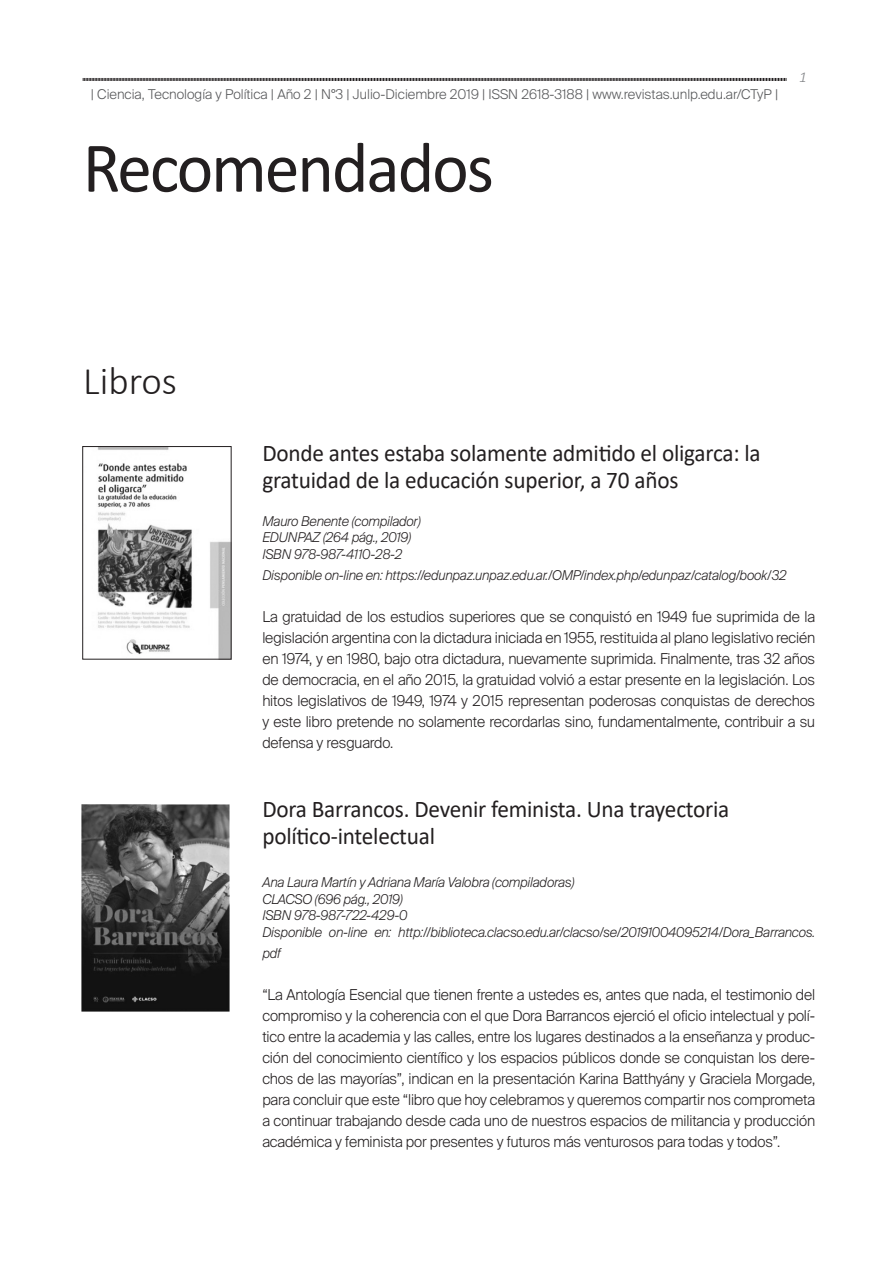
<style>
.page{position:relative;width:893px;height:1263px;background:#fff}
.page>*{position:absolute;margin:0;border:0;box-sizing:border-box;transform-origin:0 0}
.t1{font:71.85px "Calibri";letter-spacing:-.03em;color:#231f20}
.t2{font:300 39.15px "Calibri";color:#231f20}
.t3{font:24px "Calibri";letter-spacing:-.01em;color:#231f20}
.t4{font:300 15px/21px "Suisse Intl";letter-spacing:-.01em;color:#231f20;text-align:justify}
.t5{font:italic 300 15px "Calibri";color:#808285}
.t6{font:italic 300 13.5px/21px "Suisse Intl";letter-spacing:-.01em;color:#231f20}
.t7{font:300 13.5px "Suisse Intl";color:#57585a}
</style>
<div class="page">
<img style="left:97px;top:448px;width:132px;height:209px">
<img style="left:81px;top:805px;width:148px;height:206px">
<svg style="left:83px;top:78px;width:704px;height:3px;background:#6c6a6a"></svg>
<p class="t7" style="left:91px;top:86px;width:689px">| Ciencia, Tecnología y Política | Año 2 | N°3 | Julio-Diciembre 2019 | ISSN 2618-3188 | www.revistas.unlp.edu.ar/CTyP |</p>
<p class="t1" style="left:83px;top:118px;width:413px">Recomendados</p>
<p class="t5" style="left:799px;top:68px;width:9px">1</p>
<p class="t2" style="left:83px;top:357px;width:95px">Libros</p>
<p class="t3" style="left:262px;top:436px;width:500px">Donde antes estaba solamente admitido el oligarca: la</p>
<p class="t3" style="left:262px;top:463px;width:418px">gratuidad de la educación superior, a 70 años</p>
<p class="t6" style="left:262px;top:510px;width:160px">Mauro Benente (compilador)</p>
<p class="t6" style="left:262px;top:527px;width:150px">EDUNPAZ (264 pág., 2019)</p>
<p class="t6" style="left:262px;top:543px;width:141px">ISBN 978-987-4110-28-2</p>
<p class="t6" style="left:262px;top:564px;width:526px">Disponible on-line en: https://edunpaz.unpaz.edu.ar./OMP/index.php/edunpaz/catalog/book/32</p>
<p class="t4" style="left:262px;top:606px;width:554px">La gratuidad de los estudios superiores que se conquistó en 1949 fue suprimida de la legislación argentina con la dictadura iniciada en 1955, restituida al plano legislativo recién en 1974, y en 1980, bajo otra dictadura, nuevamente suprimida. Finalmente, tras 32 años de democracia, en el año 2015, la gratuidad volvió a estar presente en la legislación. Los hitos legislativos de 1949, 1974 y 2015 representan poderosas conquistas de derechos y este libro pretende no solamente recordarlas sino, fundamentalmente, contribuir a su defensa y resguardo.</p>
<p class="t3" style="left:262px;top:792px;width:469px">Dora Barrancos. Devenir feminista. Una trayectoria</p>
<p class="t3" style="left:262px;top:819px;width:174px">político-intelectual</p>
<p class="t6" style="left:262px;top:872px;width:314px">Ana Laura Martín y Adriana María Valobra (compiladoras)</p>
<p class="t6" style="left:262px;top:888px;width:142px">CLACSO (696 pág., 2019)</p>
<p class="t6" style="left:262px;top:905px;width:147px">ISBN 978-987-722-429-0</p>
<p class="t6" style="left:262px;top:921px;width:554px">Disponible on-line en: http://biblioteca.clacso.edu.ar/clacso/se/20191004095214/Dora_Barrancos. pdf</p>
<p class="t4" style="left:262px;top:984px;width:554px">“La Antología Esencial que tienen frente a ustedes es, antes que nada, el testimonio del compromiso y la coherencia con el que Dora Barrancos ejerció el oficio intelectual y polí&shy;tico entre la academia y las calles, entre los lugares destinados a la enseñanza y produc&shy;ción del conocimiento científico y los espacios públicos donde se conquistan los dere&shy;chos de las mayorías”, indican en la presentación Karina Batthyány y Graciela Morgade, para concluir que este “libro que hoy celebramos y queremos compartir nos comprometa a continuar trabajando desde cada uno de nuestros espacios de militancia y producción académica y feminista por presentes y futuros más venturosos para todas y todos”.</p>
</div>
